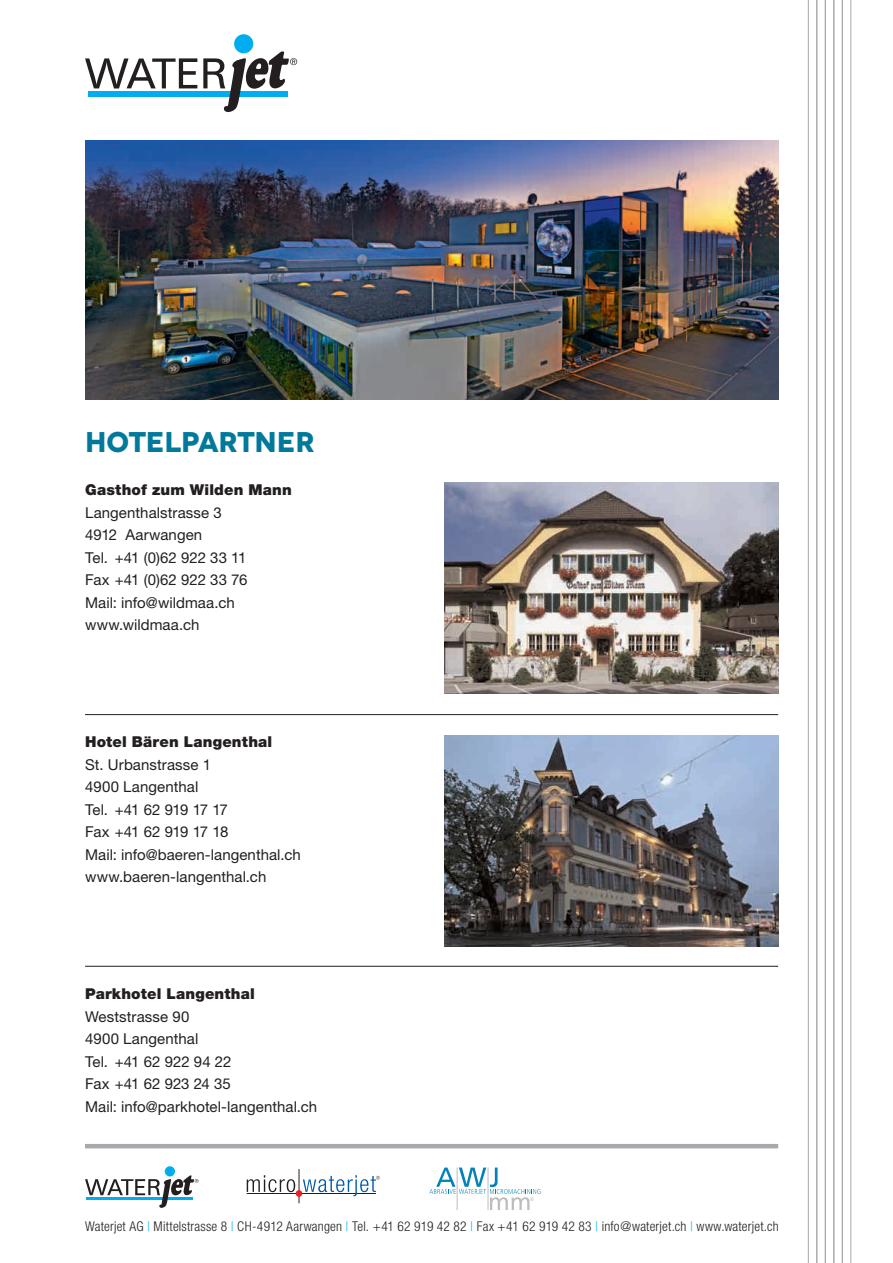
<style>
.page{position:relative;width:893px;height:1263px;background:#fff}
.page>*{position:absolute;margin:0;border:0;box-sizing:border-box;transform-origin:0 0}
.t1{font:700 28.5px "Novecentowide";letter-spacing:-.01em;color:#00799a}
.t2{font:15px/22.5px "Helvetica Neue LT";letter-spacing:.005em;color:#231f20}
.t3{font:900 15px "Helvetica Neue LT";letter-spacing:.01em;color:#231f20}
.t4{font:300 condensed 13.5px "Helvetica Neue";letter-spacing:.015em;color:#231f20}
.s1{color:#00aeef}
</style>
<div class="page">
<hr style="left:850px;top:0;width:1px;height:1263px;background:#a8a9ad">
<hr style="left:247px;top:1193px;width:129px;height:1px;background:#231f20">
<svg style="left:247px;top:1175px;width:48px;height:17px"></svg>
<hr style="left:299px;top:1169px;width:1px;height:34px;background:#231f20">
<div style="left:296px;top:1190px;width:6px;height:7px;background:#ee1d23;border-radius:50%"></div>
<svg style="left:303px;top:1175px;width:77px;height:21px"></svg>
<svg style="left:429px;top:1167px;width:111px;height:43px"></svg>
<div style="left:165px;top:1166px;width:10px;height:10px;background:#00aeef;border-radius:50%"></div>
<svg style="left:85px;top:1175px;width:113px;height:33px"></svg>
<hr style="left:85px;top:1144px;width:693px;height:4px;background:#a8a9ad">
<img style="left:85px;top:140px;width:693px;height:260px">
<hr style="left:808px;top:0;width:1px;height:1263px;background:#a8a9ad">
<hr style="left:816px;top:0;width:1px;height:1263px;background:#a8a9ad">
<hr style="left:825px;top:0;width:1px;height:1263px;background:#a8a9ad">
<hr style="left:833px;top:0;width:1px;height:1263px;background:#a8a9ad">
<hr style="left:842px;top:0;width:1px;height:1263px;background:#a8a9ad">
<div style="left:88px;top:92px;width:199px;height:5px;background:#00aeef"></div>
<div style="left:234px;top:34px;width:19px;height:19px;background:#00aeef;border-radius:50%"></div>
<svg style="left:85px;top:58px;width:112px;height:30px"></svg>
<svg style="left:203px;top:51px;width:94px;height:61px"></svg>
<img style="left:444px;top:482px;width:334px;height:212px">
<img style="left:444px;top:736px;width:334px;height:211px">
<hr style="left:85px;top:714px;width:693px;height:1px;background:#231f20">
<hr style="left:85px;top:966px;width:693px;height:1px;background:#231f20">
<h1 class="t1" style="left:85px;top:426px;width:231px">HOTELPARTNER</h1>
<p class="t3" style="left:85px;top:484px;width:208px">Gasthof zum Wilden Mann</p>
<p class="t2" style="left:85px;top:502px;width:164px">Langenthalstrasse 3<br>4912 Aarwangen<br>Tel. +41 (0)62 922 33 11<br>Fax +41 (0)62 922 33 76<br>Mail: info@wildmaa.ch www.wildmaa.ch</p>
<p class="t3" style="left:85px;top:736px;width:189px">Hotel Bären Langenthal</p>
<p class="t2" style="left:85px;top:754px;width:217px">St. Urbanstrasse 1<br>4900 Langenthal<br>Tel. +41 62 919 17 17<br>Fax +41 62 919 17 18<br>Mail: info@baeren-langenthal.ch www.baeren-langenthal.ch</p>
<p class="t3" style="left:85px;top:988px;width:171px">Parkhotel Langenthal</p>
<p class="t2" style="left:85px;top:1006px;width:234px">Weststrasse 90<br>4900 Langenthal<br>Tel. +41 62 922 94 22<br>Fax +41 62 923 24 35<br>Mail: info@parkhotel-langenthal.ch</p>
<p class="t4" style="left:85px;top:1221px;width:695px">Waterjet AG <span class="s1">|</span> Mittelstrasse 8 <span class="s1">|</span> CH-4912 Aarwangen <span class="s1">|</span> Tel. +41 62 919 42 82 <span class="s1">|</span> Fax +41 62 919 42 83 <span class="s1">|</span> info@waterjet.ch <span class="s1">|</span> www.waterjet.ch</p>
</div>
